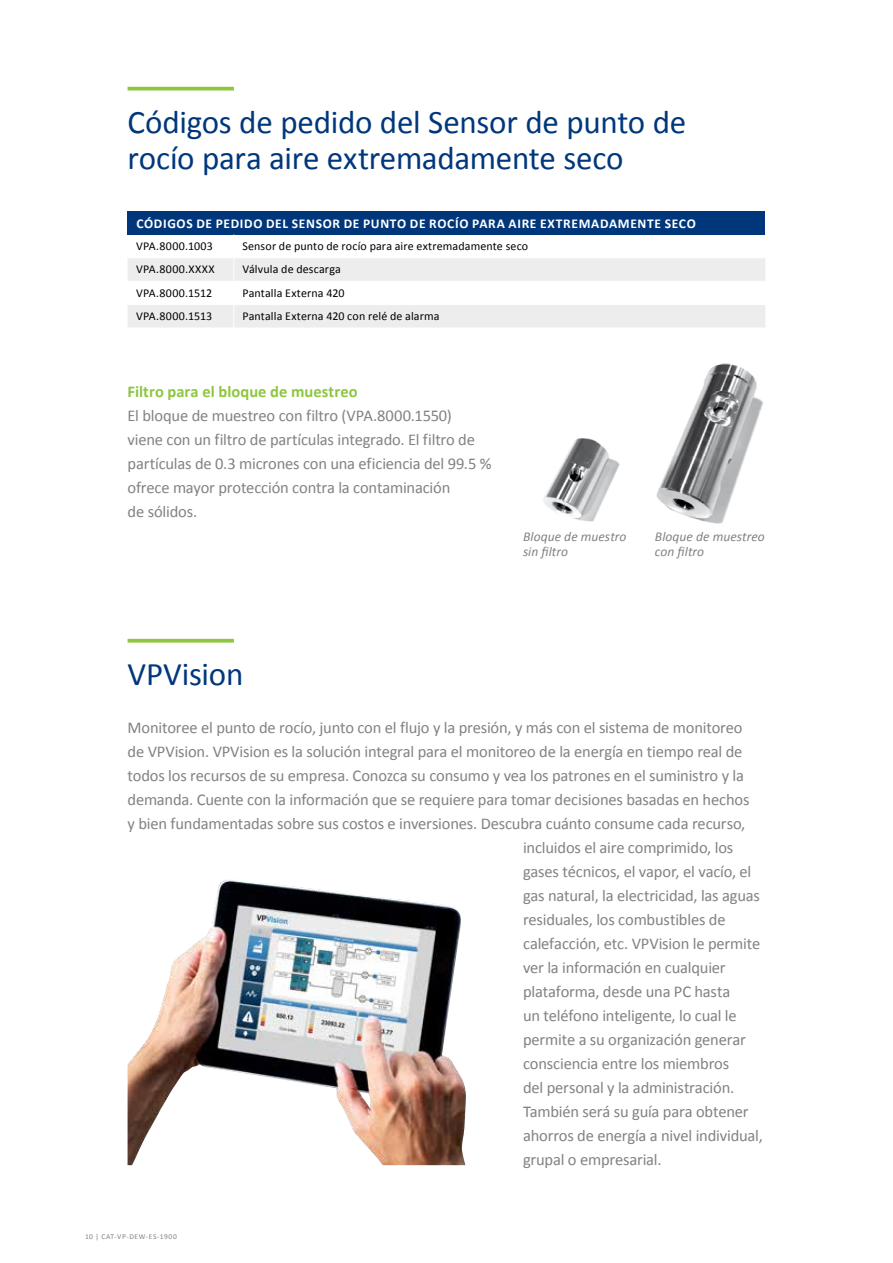
<style>
.page{position:relative;width:893px;height:1263px;background:#fff}
.page>*{position:absolute;margin:0;border:0;box-sizing:border-box;transform-origin:0 0}
.t1{font:33px/36px "Calibri";letter-spacing:-.01em;color:#00377b}
.t2{font:16.5px/24px "Calibri";letter-spacing:-.01em;color:#808285}
.t3{font:700 16.5px "Calibri";letter-spacing:.005em;color:#8dc63f}
.t4{font:700 13.5px "Calibri";letter-spacing:.05em;color:#fff}
.t5{font:italic 13.5px/15px "Calibri";letter-spacing:.005em;color:#808285}
.t6{font:12px "Calibri";letter-spacing:.01em;color:#000}
.t7{font:12px "Calibri";letter-spacing:.035em;color:#000}
.t8{font:7.5px "Calibri";letter-spacing:.08em;color:#808285}
</style>
<div class="page">
<svg style="left:128px;top:87px;width:106px;height:4px"></svg>
<div style="left:128px;top:211px;width:637px;height:23px;background:#00377b"></div>
<svg style="left:128px;top:234px;width:637px;height:93px"></svg>
<img style="left:543px;top:438px;width:77px;height:84px">
<img style="left:656px;top:363px;width:107px;height:161px">
<svg style="left:128px;top:639px;width:106px;height:4px"></svg>
<img style="left:128px;top:880px;width:338px;height:285px">
<h1 class="t1" style="left:128px;top:103px;width:560px">Códigos de pedido del Sensor de punto de rocío para aire extremadamente seco</h1>
<p class="t4" style="left:136px;top:214px;width:561px">CÓDIGOS DE PEDIDO DEL SENSOR DE PUNTO DE ROCÍO PARA AIRE EXTREMADAMENTE SECO</p>
<p class="t6" style="left:136px;top:237px;width:78px">VPA.8000.1003</p>
<p class="t6" style="left:242px;top:237px;width:287px">Sensor de punto de rocío para aire extremadamente seco</p>
<p class="t7" style="left:136px;top:261px;width:80px">VPA.8000.XXXX</p>
<p class="t6" style="left:242px;top:261px;width:100px">Válvula de descarga</p>
<p class="t6" style="left:136px;top:284px;width:78px">VPA.8000.1512</p>
<p class="t6" style="left:242px;top:284px;width:104px">Pantalla Externa 420</p>
<p class="t6" style="left:136px;top:308px;width:78px">VPA.8000.1513</p>
<p class="t6" style="left:242px;top:308px;width:199px">Pantalla Externa 420 con relé de alarma</p>
<p class="t3" style="left:128px;top:380px;width:231px">Filtro para el bloque de muestreo</p>
<p class="t2" style="left:128px;top:403px;width:366px">El bloque de muestreo con filtro (VPA.8000.1550) viene con un filtro de partículas integrado. El filtro de partículas de 0.3 micrones con una eficiencia del 99.5 % ofrece mayor protección contra la contaminación<br>de sólidos.</p>
<p class="t5" style="left:523px;top:528px;width:105px">Bloque de muestro sin filtro</p>
<p class="t5" style="left:655px;top:528px;width:111px">Bloque de muestreo con filtro</p>
<h1 class="t1" style="left:128px;top:655px;width:117px">VPVision</h1>
<p class="t2" style="left:128px;top:715px;width:616px">Monitoree el punto de rocío, junto con el flujo y la presión, y más con el sistema de monitoreo</p>
<p class="t2" style="left:128px;top:739px;width:616px">de VPVision. VPVision es la solución integral para el monitoreo de la energía en tiempo real de</p>
<p class="t2" style="left:128px;top:763px;width:618px">todos los recursos de su empresa. Conozca su consumo y vea los patrones en el suministro y la</p>
<p class="t2" style="left:128px;top:787px;width:623px">demanda. Cuente con la información que se requiere para tomar decisiones basadas en hechos</p>
<p class="t2" style="left:128px;top:811px;width:619px">y bien fundamentadas sobre sus costos e inversiones. Descubra cuánto consume cada recurso,</p>
<p class="t2" style="left:523px;top:835px;width:212px">incluidos el aire comprimido, los</p>
<p class="t2" style="left:523px;top:859px;width:230px">gases técnicos, el vapor, el vacío, el</p>
<p class="t2" style="left:523px;top:883px;width:238px">gas natural, la electricidad, las aguas</p>
<p class="t2" style="left:523px;top:907px;width:204px">residuales, los combustibles de</p>
<p class="t2" style="left:523px;top:931px;width:239px">calefacción, etc. VPVision le permite</p>
<p class="t2" style="left:523px;top:955px;width:204px">ver la información en cualquier</p>
<p class="t2" style="left:523px;top:979px;width:209px">plataforma, desde una PC hasta</p>
<p class="t2" style="left:523px;top:1003px;width:215px">un teléfono inteligente, lo cual le</p>
<p class="t2" style="left:523px;top:1027px;width:224px">permite a su organización generar</p>
<p class="t2" style="left:523px;top:1051px;width:208px">consciencia entre los miembros</p>
<p class="t2" style="left:523px;top:1075px;width:213px">del personal y la administración.</p>
<p class="t2" style="left:523px;top:1099px;width:227px">También será su guía para obtener</p>
<p class="t2" style="left:523px;top:1123px;width:241px">ahorros de energía a nivel individual,</p>
<p class="t2" style="left:523px;top:1147px;width:140px">grupal o empresarial.</p>
<p class="t8" style="left:85px;top:1231px;width:93px">10 | CAT-VP-DEW-ES-1900</p>
</div>
